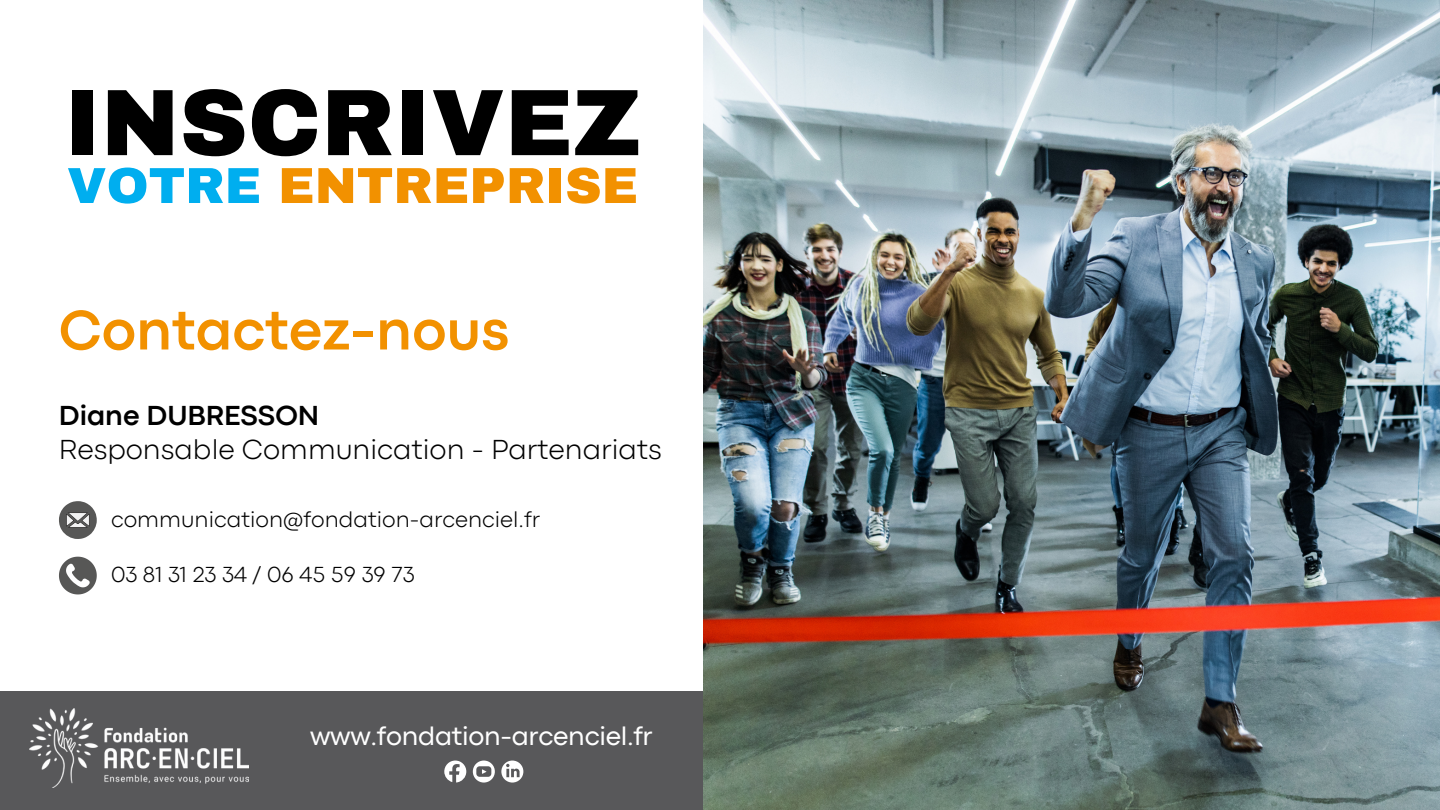
<style>
.page{position:relative;width:1440px;height:810px;background:#fff}
.page>*{position:absolute;margin:0;border:0;box-sizing:border-box;transform-origin:0 0}
.t1{font:900 94.4px "Archivo";color:#000}
.t2{font:700 58px "Codec Pro";color:#f29100}
.t3{font:900 50.7px "Archivo";color:#f29100}
.t4{font:300 28.8px "Codec Pro";color:#000}
.t5{font:700 28.8px "Codec Pro";color:#000}
.t6{font:26.9px "Codec Pro";letter-spacing:-.01em;color:#fff}
.t7{font:300 22.8px "Codec Pro";color:#000}
.s1{color:#00aeef}
</style>
<div class="page">
<svg style="left:59px;top:501px;width:37px;height:38px"></svg>
<div style="left:0;top:691px;width:1440px;height:119px;background:#58585a"></div>
<img style="left:704px;top:0;width:736px;height:810px">
<svg style="left:444px;top:761px;width:22px;height:22px"></svg>
<svg style="left:473px;top:761px;width:22px;height:22px"></svg>
<svg style="left:501px;top:761px;width:22px;height:22px"></svg>
<img style="left:30px;top:708px;width:219px;height:80px">
<svg style="left:59px;top:557px;width:37px;height:37px"></svg>
<h1 class="t1" style="left:64px;top:72px;width:578px">INSCRIVEZ</h1>
<h3 class="t3" style="left:67px;top:158px;width:573px"><span class="s1">VOTRE</span> ENTREPRISE</h3>
<h2 class="t2" style="left:59px;top:310px;width:452px">Contactez-nous</h2>
<p class="t5" style="left:59px;top:406px;width:262px">Diane DUBRESSON</p>
<p class="t4" style="left:59px;top:440px;width:604px">Responsable Communication - Partenariats</p>
<p class="t7" style="left:111px;top:512px;width:431px">communication@fondation-arcenciel.fr</p>
<p class="t7" style="left:111px;top:567px;width:305px">03 81 31 23 34 / 06 45 59 39 73</p>
<p class="t6" style="left:310px;top:726px;width:344px">www.fondation-arcenciel.fr</p>
</div>
